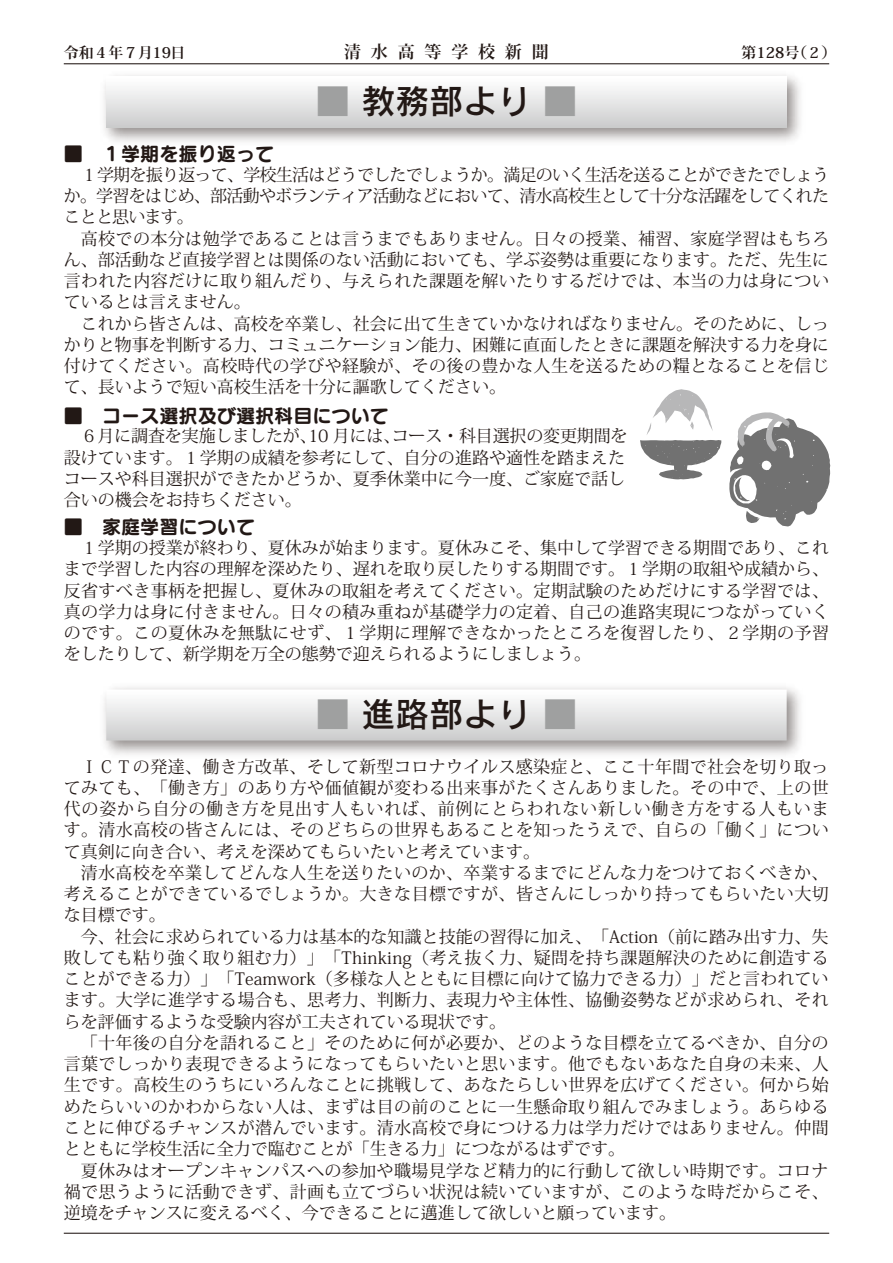
<style>
.page{position:relative;width:893px;height:1263px;background:#fff}
.page>*{position:absolute;margin:0;border:0;box-sizing:border-box;transform-origin:0 0}
.t1{font:34.05px "Rodin CID DB";color:#221815}
.t2{font:19.2px "Seurat CID B";color:#221815}
.t3{font:16.95px/21.3px "Koz Min Pro";color:#221815;text-align:justify}
.t4{font:700 16.95px "Koz Min Pro";letter-spacing:.575em;color:#221815}
.t5{font:700 14.85px "Koz Min Pro";color:#221815}
.s1{color:#9fa0a0}
</style>
<div class="page">
<hr style="left:64px;top:63px;width:765px;height:1px;background:#221815">
<hr style="left:64px;top:1233px;width:765px;height:1px;background:#221815">
<img style="left:104px;top:75px;width:696px;height:67px">
<div style="left:106px;top:77px;width:681px;height:51px;background:linear-gradient(to bottom,#fff,#cbcbcc)"></div>
<div style="left:106px;top:689px;width:681px;height:51px;background:linear-gradient(to bottom,#fff,#cccdcd)"></div>
<svg style="left:729px;top:412px;width:101px;height:114px"></svg>
<svg style="left:640px;top:389px;width:81px;height:90px"></svg>
<p class="t5" style="left:64px;top:42px;width:123px">令和４年７月19日</p>
<p class="t4" style="left:344px;top:39px;width:206px">清水高等学校新聞</p>
<p class="t5" style="left:742px;top:42px;width:96px">第128号（２）</p>
<h1 class="t1" style="left:316px;top:78px;width:263px"><span class="s1">■</span> 教務部より <span class="s1">■</span></h1>
<p class="t2" style="left:64px;top:141px;width:212px">■　１学期を振り返って</p>
<p class="t3" style="left:64px;top:163px;width:767px;text-indent:17px">１学期を振り返って、学校生活はどうでしたでしょうか。満足のいく生活を送ることができたでしょうか。学習をはじめ、部活動やボランティア活動などにおいて、清水高校生として十分な活躍をしてくれたことと思います。</p>
<p class="t3" style="left:64px;top:227px;width:767px;text-indent:17px">高校での本分は勉学であることは言うまでもありません。日々の授業、補習、家庭学習はもちろん、部活動など直接学習とは関係のない活動においても、学ぶ姿勢は重要になります。ただ、先生に言われた内容だけに取り組んだり、与えられた課題を解いたりするだけでは、本当の力は身についているとは言えません。</p>
<p class="t3" style="left:64px;top:312px;width:767px;text-indent:17px">これから皆さんは、高校を卒業し、社会に出て生きていかなければなりません。そのために、しっかりと物事を判断する力、コミュニケーション能力、困難に直面したときに課題を解決する力を身に付けてください。高校時代の学びや経験が、その後の豊かな人生を送るための糧となることを信じて、長いようで短い高校生活を十分に謳歌してください。</p>
<p class="t2" style="left:64px;top:402px;width:327px">■　コース選択及び選択科目について</p>
<p class="t3" style="left:64px;top:425px;width:565px;text-align:left;text-indent:17px">６月に調査を実施しましたが、10 月には、コース・科目選択の変更期間を設けています。１学期の成績を参考にして、自分の進路や適性を踏まえたコースや科目選択ができたかどうか、夏季休業中に今一度、ご家庭で話し合いの機会をお持ちください。</p>
<p class="t2" style="left:64px;top:514px;width:193px">■　家庭学習について</p>
<p class="t3" style="left:64px;top:536px;width:767px;text-indent:17px">１学期の授業が終わり、夏休みが始まります。夏休みこそ、集中して学習できる期間であり、これまで学習した内容の理解を深めたり、遅れを取り戻したりする期間です。１学期の取組や成績から、反省すべき事柄を把握し、夏休みの取組を考えてください。定期試験のためだけにする学習では、真の学力は身に付きません。日々の積み重ねが基礎学力の定着、自己の進路実現につながっていくのです。この夏休みを無駄にせず、１学期に理解できなかったところを復習したり、２学期の予習をしたりして、新学期を万全の態勢で迎えられるようにしましょう。</p>
<h1 class="t1" style="left:316px;top:691px;width:263px"><span class="s1">■</span> 進路部より <span class="s1">■</span></h1>
<p class="t3" style="left:64px;top:755px;width:766px;text-indent:17px">ⅠＣＴの発達、働き方改革、そして新型コロナウイルス感染症と、ここ十年間で社会を切り取ってみても、「働き方」のあり方や価値観が変わる出来事がたくさんありました。その中で、上の世代の姿から自分の働き方を見出す人もいれば、前例にとらわれない新しい働き方をする人もいます。清水高校の皆さんには、そのどちらの世界もあることを知ったうえで、自らの「働く」について真剣に向き合い、考えを深めてもらいたいと考えています。</p>
<p class="t3" style="left:64px;top:861px;width:766px;text-indent:17px">清水高校を卒業してどんな人生を送りたいのか、卒業するまでにどんな力をつけておくべきか、考えることができているでしょうか。大きな目標ですが、皆さんにしっかり持ってもらいたい大切な目標です。</p>
<p class="t3" style="left:64px;top:925px;width:766px;text-indent:17px">今、社会に求められている力は基本的な知識と技能の習得に加え、「Action（前に踏み出す力、失敗しても粘り強く取り組む力）」「Thinking（考え抜く力、疑問を持ち課題解決のために創造することができる力）」「Teamwork（多様な人とともに目標に向けて協力できる力）」だと言われています。大学に進学する場合も、思考力、判断力、表現力や主体性、協働姿勢などが求められ、それらを評価するような受験内容が工夫されている現状です。</p>
<p class="t3" style="left:64px;top:1031px;width:766px;text-indent:17px">「十年後の自分を語れること」そのために何が必要か、どのような目標を立てるべきか、自分の言葉でしっかり表現できるようになってもらいたいと思います。他でもないあなた自身の未来、人生です。高校生のうちにいろんなことに挑戦して、あなたらしい世界を広げてください。何から始めたらいいのかわからない人は、まずは目の前のことに一生懸命取り組んでみましょう。あらゆることに伸びるチャンスが潜んでいます。清水高校で身につける力は学力だけではありません。仲間とともに学校生活に全力で臨むことが「生きる力」につながるはずです。</p>
<p class="t3" style="left:64px;top:1159px;width:766px;text-indent:17px">夏休みはオープンキャンパスへの参加や職場見学など精力的に行動して欲しい時期です。コロナ禍で思うように活動できず、計画も立てづらい状況は続いていますが、このような時だからこそ、逆境をチャンスに変えるべく、今できることに邁進して欲しいと願っています。</p>
</div>
